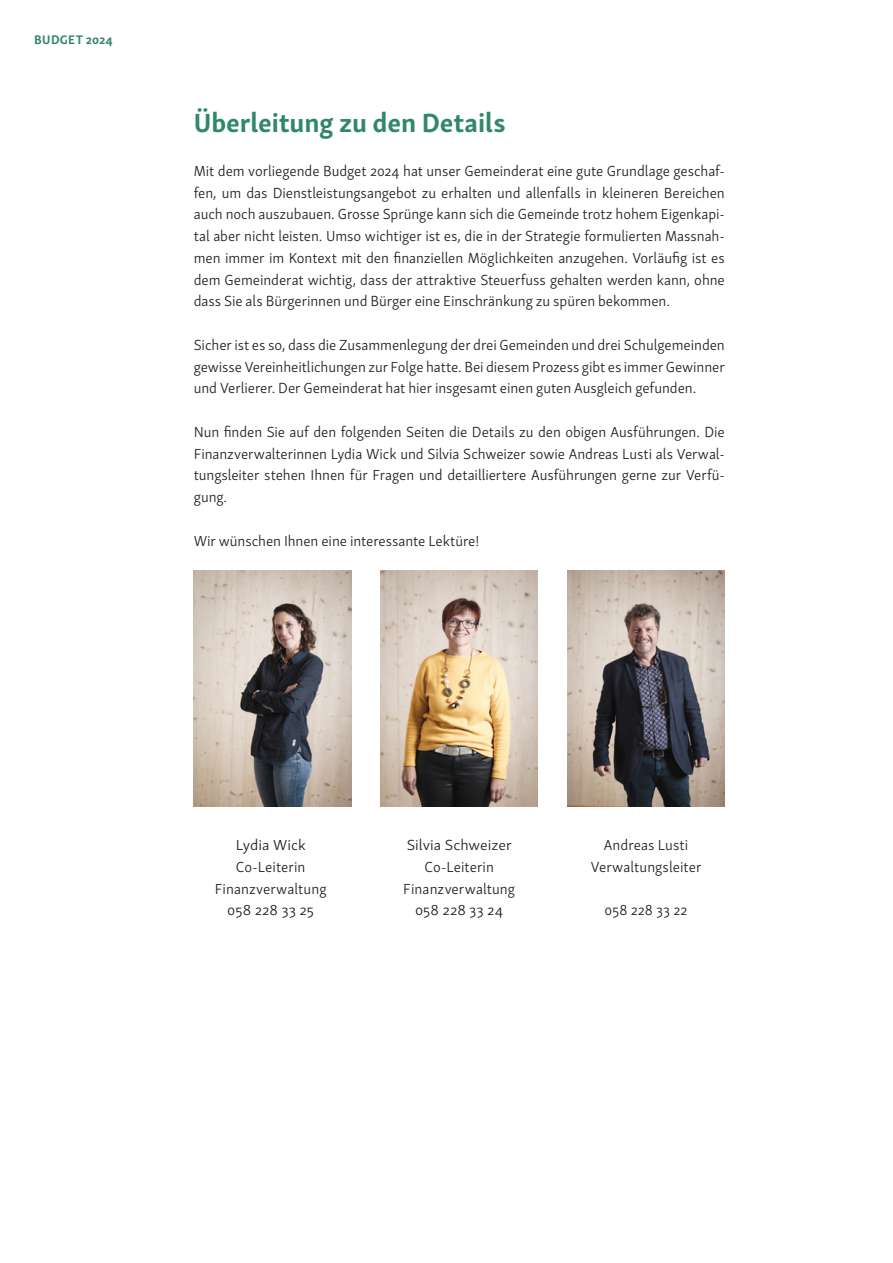
<style>
.page{position:relative;width:893px;height:1263px;background:#fff}
.page>*{position:absolute;margin:0;border:0;box-sizing:border-box;transform-origin:0 0}
.Titel_gross{font:700 27px "Skolar Sans Latn";letter-spacing:-.005em;color:#31876d}
.Lauftext{font:300 15px/21.8px "Skolar Sans Latn";color:#231f20;text-align:justify}
.Lauftext-2{font:300 15px "Skolar Sans Latn";color:#231f20;scale:1.05 1}
.t1{font:700 12.75px "Skolar Sans Latn";letter-spacing:.025em;color:#31876d}
</style>
<div class="page">
<img style="left:567px;top:571px;width:158px;height:236px">
<img style="left:194px;top:571px;width:157px;height:236px">
<img style="left:381px;top:571px;width:157px;height:236px">
<p class="t1" style="left:34px;top:29px;width:80px">BUDGET 2024</p>
<p class="Titel_gross" style="left:194px;top:101px;width:313px">Überleitung zu den Details</p>
<p class="Lauftext" style="left:194px;top:159px;width:533px">Mit dem vorliegende Budget 2024 hat unser Gemeinderat eine gute Grundlage geschaf&shy;fen, um das Dienstleistungsangebot zu erhalten und allenfalls in kleineren Bereichen auch noch auszubauen. Grosse Sprünge kann sich die Gemeinde trotz hohem Eigenkapi&shy;tal aber nicht leisten. Umso wichtiger ist es, die in der Strategie formulierten Massnah&shy;men immer im Kontext mit den finanziellen Möglichkeiten anzugehen. Vorläufig ist es dem Gemeinderat wichtig, dass der attraktive Steuerfuss gehalten werden kann, ohne dass Sie als Bürgerinnen und Bürger eine Einschränkung zu spüren bekommen.</p>
<p class="Lauftext" style="left:194px;top:333px;width:533px">Sicher ist es so, dass die Zusammenlegung der drei Gemeinden und drei Schulgemeinden gewisse Vereinheitlichungen zur Folge hatte. Bei diesem Prozess gibt es immer Gewinner und Verlierer. Der Gemeinderat hat hier insgesamt einen guten Ausgleich gefunden.</p>
<p class="Lauftext" style="left:194px;top:420px;width:533px">Nun finden Sie auf den folgenden Seiten die Details zu den obigen Ausführungen. Die Finanzverwalterinnen Lydia Wick und Silvia Schweizer sowie Andreas Lusti als Verwal&shy;tungsleiter stehen Ihnen für Fragen und detailliertere Ausführungen gerne zur Verfü&shy;gung.</p>
<p class="Lauftext" style="left:194px;top:529px;width:287px">Wir wünschen Ihnen eine interessante Lektüre!</p>
<p class="Lauftext-2" style="left:236px;top:834px;width:68px">Lydia Wick</p>
<p class="Lauftext" style="left:215px;top:855px;width:113px;text-align:center">Co-Leiterin<br>Finanzverwaltung</p>
<p class="Lauftext-2" style="left:227px;top:899px;width:84px">058 228 33 25</p>
<p class="Lauftext-2" style="left:407px;top:834px;width:102px">Silvia Schweizer</p>
<p class="Lauftext" style="left:403px;top:855px;width:113px;text-align:center">Co-Leiterin<br>Finanzverwaltung</p>
<p class="Lauftext-2" style="left:415px;top:899px;width:86px">058 228 33 24</p>
<p class="Lauftext" style="left:604px;top:833px;width:86px">Andreas Lusti</p>
<p class="Lauftext" style="left:591px;top:855px;width:112px">Verwaltungsleiter</p>
<p class="Lauftext" style="left:605px;top:898px;width:84px">058 228 33 22</p>
</div>
